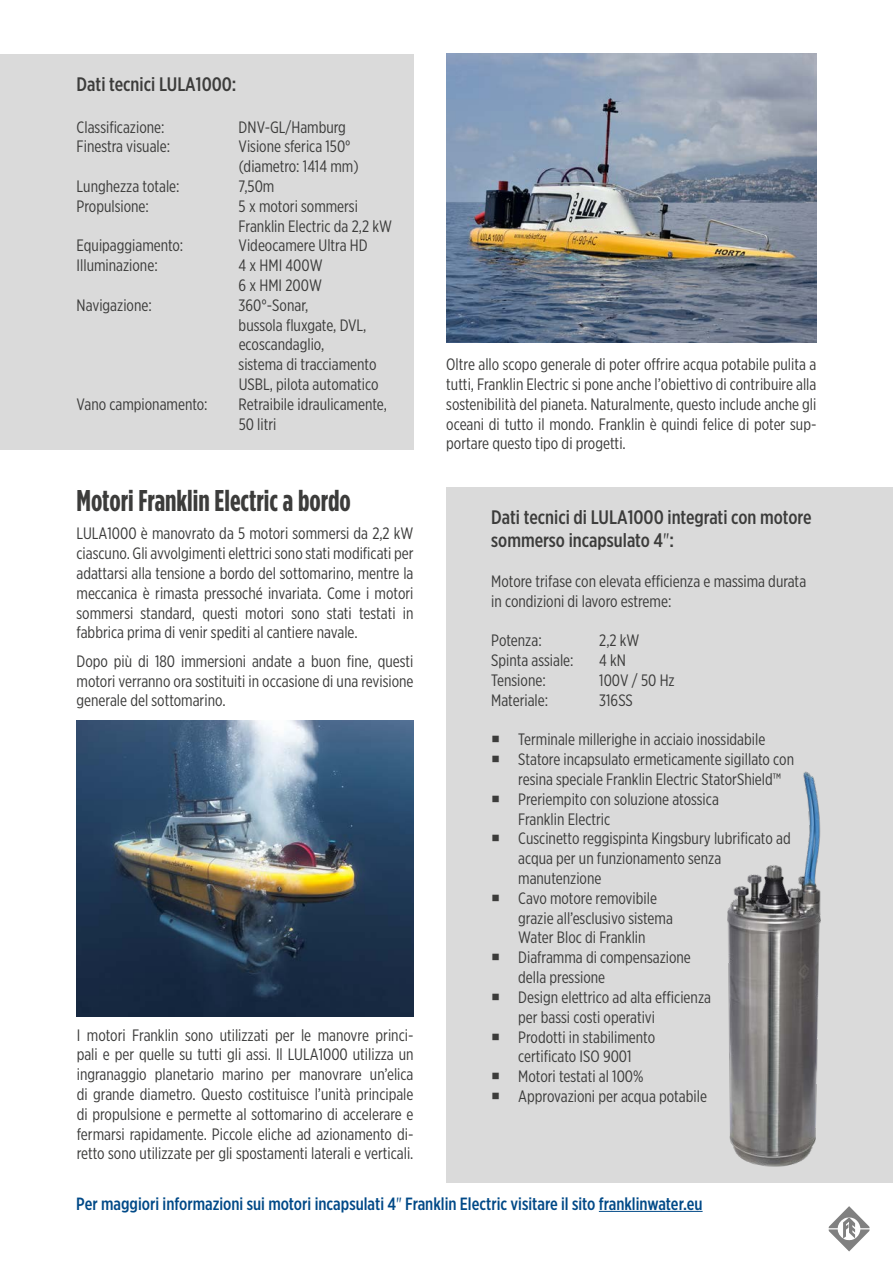
<style>
.page{position:relative;width:893px;height:1263px;background:#fff}
.page>*{position:absolute;margin:0;border:0;box-sizing:border-box;transform-origin:0 0}
.t1{font:700 30px "Gotham Condensed";color:#3c3c3b}
.t2{font:500 19.5px/23.4px "Gotham X Narrow";color:#3c3c3b}
.t3{font:500 17.7px "Gotham X Narrow";color:#004987}
.t4{font:16.5px/19.8px "Gotham X Narrow";color:#3c3c3b}
.s1{font-weight:400}
</style>
<div class="page">
<svg style="left:829px;top:1206px;width:41px;height:45px"></svg>
<div style="left:446px;top:487px;width:447px;height:695px;background:#dadada"></div>
<img style="left:77px;top:721px;width:337px;height:295px">
<hr style="left:599px;top:1211px;width:104px;height:1px;background:#004987">
<img style="left:446px;top:53px;width:370px;height:290px">
<div style="left:0;top:54px;width:414px;height:395px;background:#dadada"></div>
<img style="left:727px;top:771px;width:94px;height:396px">
<p class="t2" style="left:77px;top:72px;width:161px">Dati tecnici LULA1000:</p>
<p class="t4" style="left:77px;top:117px;width:89px">Classificazione:</p>
<p class="t4" style="left:239px;top:117px;width:109px">DNV-GL/Hamburg</p>
<p class="t4" style="left:77px;top:136px;width:95px">Finestra visuale:</p>
<p class="t4" style="left:239px;top:136px;width:121px">Visione sferica 150° (diametro: 1414 mm)</p>
<p class="t4" style="left:77px;top:176px;width:104px">Lunghezza totale:</p>
<p class="t4" style="left:239px;top:176px;width:37px">7,50m</p>
<p class="t4" style="left:77px;top:196px;width:74px">Propulsione:</p>
<p class="t4" style="left:239px;top:196px;width:155px">5 x motori sommersi<br>Franklin Electric da 2,2 kW</p>
<p class="t4" style="left:77px;top:235px;width:108px">Equipaggiamento:</p>
<p class="t4" style="left:239px;top:235px;width:131px">Videocamere Ultra HD</p>
<p class="t4" style="left:77px;top:255px;width:83px">Illuminazione:</p>
<p class="t4" style="left:239px;top:255px;width:86px">4 x HMI 400W<br>6 x HMI 200W</p>
<p class="t4" style="left:77px;top:295px;width:77px">Navigazione:</p>
<p class="t4" style="left:239px;top:295px;width:141px">360°-Sonar,<br>bussola fluxgate, DVL, ecoscandaglio,<br>sistema di tracciamento<br>USBL, pilota automatico</p>
<p class="t4" style="left:77px;top:394px;width:132px">Vano campionamento:</p>
<p class="t4" style="left:239px;top:394px;width:150px">Retraibile idraulicamente,<br>50 litri</p>
<h1 class="t1" style="left:77px;top:483px;width:276px">Motori Franklin Electric a bordo</h1>
<p class="t4" style="left:77px;top:523px;width:339px;text-align:justify">LULA1000 è manovrato da 5 motori sommersi da 2,2 kW ciascuno. Gli avvolgimenti elettrici sono stati modificati per adattarsi alla tensione a bordo del sottomarino, mentre la meccanica è rimasta pressoché invariata. Come i motori sommersi standard, questi motori sono stati testati in fabbrica prima di venir spediti al cantiere navale.</p>
<p class="t4" style="left:77px;top:651px;width:338px;text-align:justify">Dopo più di 180 immersioni andate a buon fine, questi motori verranno ora sostituiti in occasione di una revisione generale del sottomarino.</p>
<p class="t4" style="left:77px;top:1025px;width:338px;text-align:justify">I motori Franklin sono utilizzati per le manovre princi&shy;pali e per quelle su tutti gli assi. Il LULA1000 utilizza un ingranaggio planetario marino per manovrare un’elica di grande diametro. Questo costituisce l’unità principale di propulsione e permette al sottomarino di accelerare e fermarsi rapidamente. Piccole eliche ad azionamento di&shy;retto sono utilizzate per gli spostamenti laterali e verticali.</p>
<p class="t4" style="left:446px;top:354px;width:372px;text-align:justify">Oltre allo scopo generale di poter offrire acqua potabile pulita a tutti, Franklin Electric si pone anche l’obiettivo di contribuire alla sostenibilità del pianeta. Naturalmente, questo include anche gli oceani di tutto il mondo. Franklin è quindi felice di poter sup&shy;portare questo tipo di progetti.</p>
<p class="t2" style="left:491px;top:505px;width:322px">Dati tecnici di LULA1000 integrati con motore sommerso incapsulato 4<span class="s1">"</span>:</p>
<p class="t4" style="left:491px;top:571px;width:316px">Motore trifase con elevata efficienza e massima durata in condizioni di lavoro estreme:</p>
<p class="t4" style="left:491px;top:630px;width:52px">Potenza:</p>
<p class="t4" style="left:599px;top:630px;width:42px">2,2 kW</p>
<p class="t4" style="left:491px;top:650px;width:84px">Spinta assiale:</p>
<p class="t4" style="left:599px;top:650px;width:28px">4 kN</p>
<p class="t4" style="left:491px;top:670px;width:56px">Tensione:</p>
<p class="t4" style="left:599px;top:670px;width:77px">100V / 50 Hz</p>
<p class="t4" style="left:491px;top:690px;width:59px">Materiale:</p>
<p class="t4" style="left:599px;top:690px;width:35px">316SS</p>
<p class="t4" style="left:518px;top:729px;width:277px">Terminale millerighe in acciaio inossidabile<br>Statore incapsulato ermeticamente sigillato con resina speciale Franklin Electric StatorShield™<br>Preriempito con soluzione atossica<br>Franklin Electric<br>Cuscinetto reggispinta Kingsbury lubrificato ad acqua per un funzionamento senza manutenzione<br>Cavo motore removibile<br>grazie all’esclusivo sistema<br>Water Bloc di Franklin<br>Diaframma di compensazione<br>della pressione<br>Design elettrico ad alta efficienza<br>per bassi costi operativi<br>Prodotti in stabilimento<br>certificato ISO 9001<br>Motori testati al 100%<br>Approvazioni per acqua potabile</p>
<p class="t3" style="left:76px;top:1192px;width:628px">Per maggiori informazioni sui motori incapsulati 4<span class="s1">"</span> Franklin Electric visitare il sito franklinwater.eu</p>
</div>
